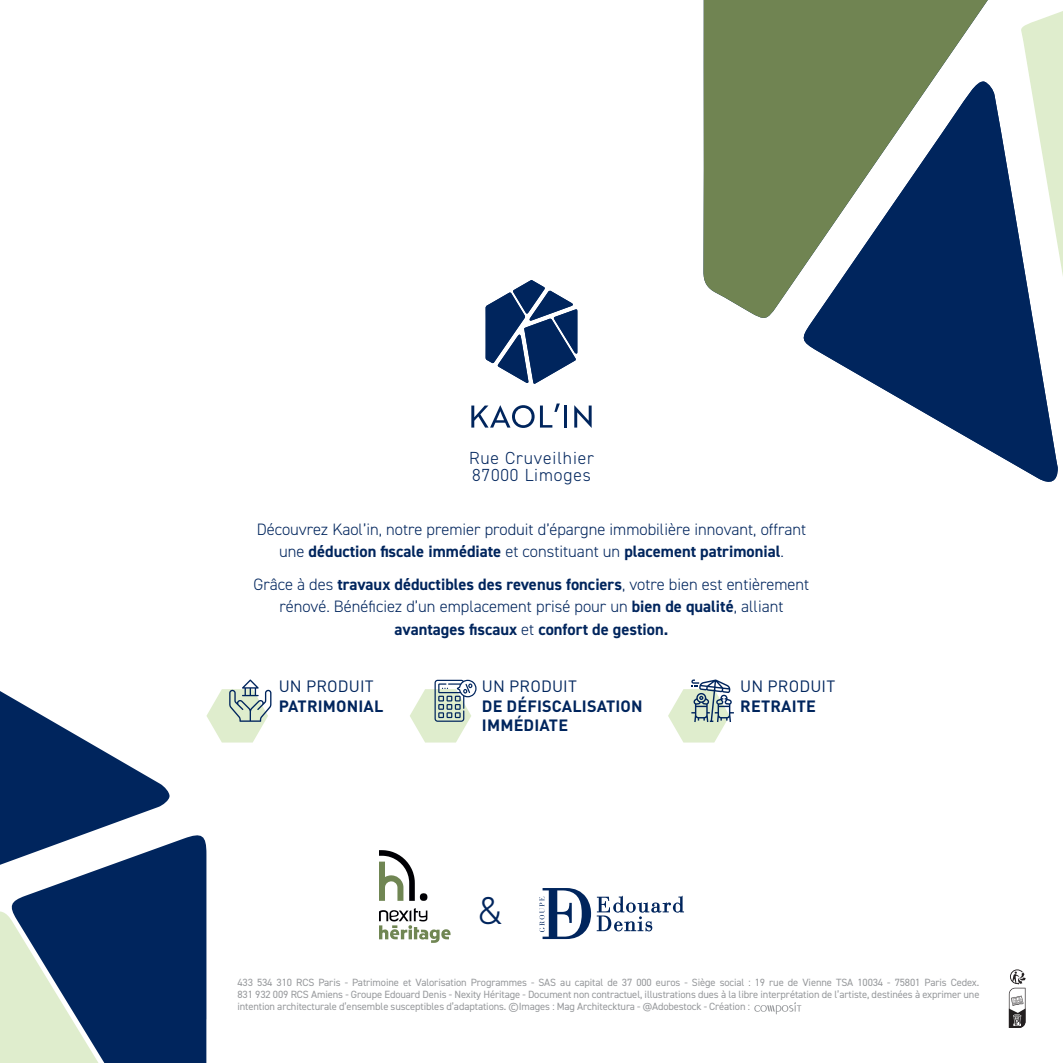
<style>
.page{position:relative;width:1063px;height:1063px;background:#fff}
.page>*{position:absolute;margin:0;border:0;box-sizing:border-box;transform-origin:0 0}
.t1{font:300 39px "DIN2014";color:#00255d}
.t2{font:300 17.55px/17.5px "DIN2014";letter-spacing:.05em;color:#00255d}
.t3{font:300 16.5px/22.5px "DIN2014";color:#00255d;text-align:center}
.t4{font:700 16.2px/19.5px "DINOT";letter-spacing:.01em;color:#00255d}
.t5{font:16.2px "DINOT";letter-spacing:.01em;color:#00255d}
.t6{font:10.5px/12px "DIN2014";letter-spacing:-.01em;color:#97999c;text-align:justify}
.s1{font-weight:700}
</style>
<div class="page">
<svg style="left:0;top:691px;width:207px;height:218px;fill:#00255d"></svg>
<svg style="left:1032px;top:11px;width:31px;height:265px;background:#e1eed0"></svg>
<svg style="left:0;top:909px;width:207px;height:154px;background:#3f5d7d"></svg>
<svg style="left:703px;top:0;width:329px;height:318px;background:#85966b"></svg>
<svg style="left:800px;top:80px;width:258px;height:402px"></svg>
<svg style="left:754px;top:1002px;width:47px;height:12px"></svg>
<svg style="left:597px;top:895px;width:87px;height:36px"></svg>
<svg style="left:539px;top:888px;width:52px;height:51px"></svg>
<svg style="left:379px;top:850px;width:48px;height:51px"></svg>
<svg style="left:379px;top:908px;width:72px;height:35px"></svg>
<svg style="left:410px;top:680px;width:67px;height:63px"></svg>
<svg style="left:206px;top:680px;width:65px;height:63px"></svg>
<svg style="left:1008px;top:969px;width:18px;height:59px"></svg>
<svg style="left:668px;top:679px;width:66px;height:64px"></svg>
<svg style="left:471px;top:404px;width:89px;height:24px"></svg>
<hr style="left:564px;top:406px;width:3px;height:22px;background:#00255d">
<svg style="left:574px;top:405px;width:18px;height:23px"></svg>
<svg style="left:486px;top:280px;width:92px;height:104px"></svg>
<h2 class="t2" style="left:469px;top:449px;width:126px">Rue Cruveilhier<br>87000 Limoges</h2>
<h3 class="t3" style="left:257px;top:518px;width:551px">Découvrez Kaol’in, notre premier produit d’épargne immobilière innovant, offrant une <span class="s1">déduction fiscale immédiate</span> et constituant un <span class="s1">placement patrimonial</span>.</h3>
<h3 class="t3" style="left:254px;top:573px;width:557px">Grâce à des <span class="s1">travaux déductibles des revenus fonciers</span>, votre bien est entièrement rénové. Bénéficiez d’un emplacement prisé pour un <span class="s1">bien de qualité</span>, alliant <span class="s1">avantages fiscaux</span> et <span class="s1">confort de gestion.</span></h3>
<h3 class="t5" style="left:279px;top:676px;width:96px">UN PRODUIT</h3>
<h3 class="t4" style="left:279px;top:695px;width:106px">PATRIMONIAL</h3>
<h3 class="t5" style="left:482px;top:676px;width:96px">UN PRODUIT</h3>
<h3 class="t4" style="left:482px;top:695px;width:162px">DE DÉFISCALISATION<br>IMMÉDIATE</h3>
<h1 class="t1" style="left:478px;top:886px;width:27px">&amp;</h1>
<h3 class="t5" style="left:740px;top:676px;width:96px">UN PRODUIT</h3>
<h3 class="t4" style="left:740px;top:695px;width:77px">RETRAITE</h3>
<p class="t6" style="left:237px;top:976px;width:744px">433 534 310 RCS Paris - Patrimoine et Valorisation Programmes - SAS au capital de 37 000 euros - Siège social : 19 rue de Vienne TSA 10034 - 75801 Paris Cedex.<br>831 932 009 RCS Amiens - Groupe Edouard Denis - Nexity Héritage - Document non contractuel, illustrations dues à la libre interprétation de l’artiste, destinées à exprimer une intention architecturale d’ensemble susceptibles d’adaptations. ©Images : Mag Architecktura - @Adobestock - Création :</p>
</div>
